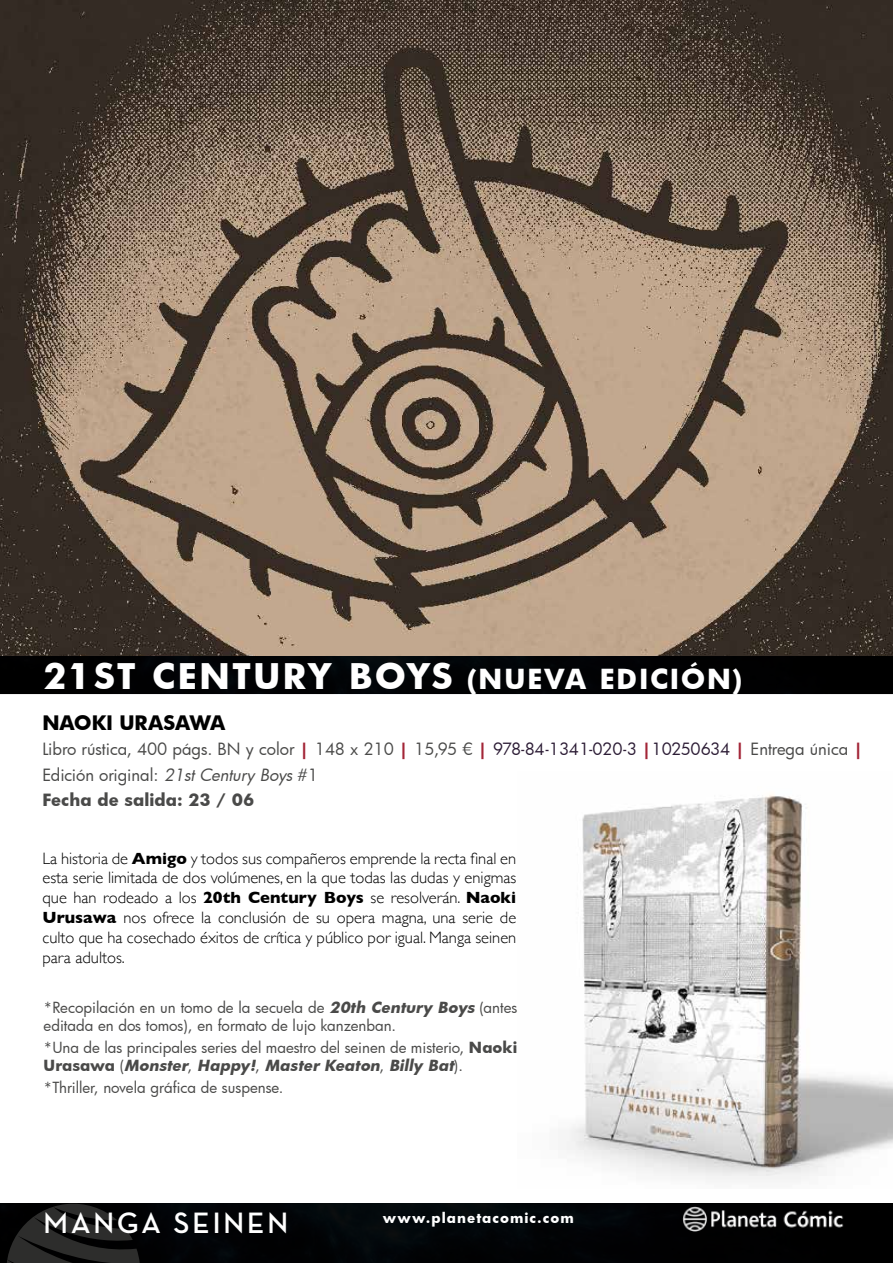
<style>
.page{position:relative;width:893px;height:1263px;background:#fff}
.page>*{position:absolute;margin:0;border:0;box-sizing:border-box;transform-origin:0 0}
.t1{font:700 34.5px "Futura";letter-spacing:.075em;color:#fff}
.t2{font:700 30px "Neutra Disp";letter-spacing:.1em;color:#fff}
.t3{font:700 19.5px "Futura";letter-spacing:-.005em;color:#000}
.t4{font:300 16.5px/19.8px "Gill Sans";color:#000;text-align:justify}
.t5{font:16.5px/25.5px "Futura";color:#4a4a49}
.t6{font:15px/18px "Futura";color:#4a4a49}
.t7{font:700 13.5px "Futura";letter-spacing:.075em;color:#fff}
.s1{font-size:27px}
.s2{font-weight:700;color:#a22436}
.s3{color:#2c1c35}
.s4{font-style:italic}
.s5{font-weight:700}
.s6{font-weight:700;font-style:italic}
</style>
<div class="page">
<div style="left:0;top:656px;width:893px;height:38px;background:#010103"></div>
<div style="left:0;top:1204px;width:893px;height:59px;background:#010305"></div>
<svg style="left:3px;top:1203px;width:137px;height:60px;background:#191919"></svg>
<img style="left:566px;top:794px;width:327px;height:386px">
<img style="left:0;top:0;width:893px;height:656px">
<img style="left:680px;top:1205px;width:174px;height:28px">
<h1 class="t1" style="left:44px;top:652px;width:700px">21ST CENTURY BOYS <span class="s1">(NUEVA EDICIÓN)</span></h1>
<p class="t3" style="left:43px;top:709px;width:184px">NAOKI URASAWA</p>
<p class="t5" style="left:43px;top:736px;width:822px">Libro rústica, 400 págs. BN y color <span class="s2">|</span> 148 x 210 <span class="s2">|</span> 15,95 € <span class="s2">|</span> <span class="s3">978-84-1341-020-3</span> <span class="s2">|</span><span class="s3">10250634</span> <span class="s2">|</span> Entrega única <span class="s2">|<br></span>Edición original: <span class="s4">21st Century Boys</span> #1<br><span class="s5">Fecha de salida: 23 / 06</span></p>
<p class="t4" style="left:43px;top:847px;width:475px">La historia de <span class="s5">Amigo</span> y todos sus compañeros emprende la recta final en esta serie limitada de dos volúmenes, en la que todas las dudas y enigmas que han rodeado a los <span class="s5">20th Century Boys</span> se resolverán. <span class="s5">Naoki Urusawa</span> nos ofrece la conclusión de su opera magna, una serie de culto que ha cosechado éxitos de crítica y público por igual. Manga seinen para adultos.</p>
<p class="t6" style="left:44px;top:998px;width:475px">*Recopilación en un tomo de la secuela de <span class="s6">20th Century Boys</span> (antes editada en dos tomos), en formato de lujo kanzenban.</p>
<p class="t6" style="left:44px;top:1038px;width:475px">*Una de las principales series del maestro del seinen de misterio, <span class="s5">Naoki<br>U r a s a w a</span> ( <span class="s6">Monster</span>, <span class="s6">Happy!</span>, <span class="s6">Master Keaton</span>, <span class="s6">Billy Bat</span>) .</p>
<p class="t6" style="left:44px;top:1078px;width:241px">*Thriller, novela gráfica de suspense.</p>
<h2 class="t2" style="left:44px;top:1206px;width:246px">MANGA SEINEN</h2>
<p class="t7" style="left:383px;top:1209px;width:192px">www.planetacomic.com</p>
</div>
